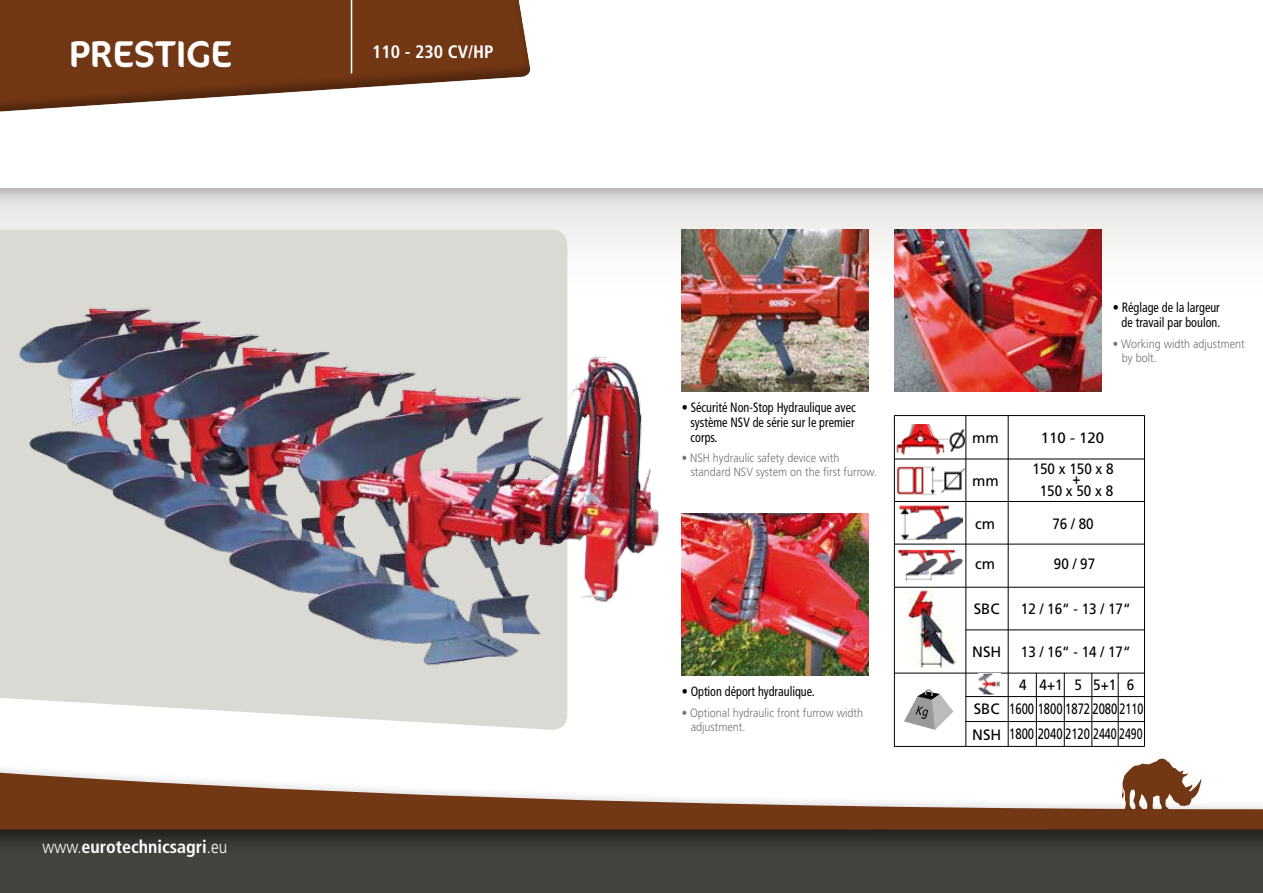
<style>
.page{position:relative;width:1263px;height:893px;background:#fff}
.page>*{position:absolute;margin:0;border:0;box-sizing:border-box;transform-origin:0 0}
.t1{font:37.5px "Cocon";color:#fff}
.t2{font:700 condensed 18px "Frutiger";color:#fff}
.t3{font:15px/24.6px "Frutiger";color:#000;text-align:center;scale:.9 1}
.t4{font:15px/25.7px "Frutiger";color:#000}
.t5{font:condensed 13.5px/15px "Frutiger";color:#000;text-align:justify;scale:.9 1}
.t6{font:300 12px/13.5px "Frutiger";color:#707172;scale:.9 1}
.s1{font-weight:300;font-stretch:normal}
</style>
<div class="page">
<svg style="left:0;top:206px;width:1263px;height:106px"></svg>
<div style="left:0;top:0;width:1263px;height:206px;background:#000;opacity:.27"></div>
<div style="left:0;top:0;width:1263px;height:187px;background:#fff"></div>
<div style="left:0;top:821px;width:1263px;height:72px;background:#45433e"></div>
<svg style="left:0;top:0;width:531px;height:112px;fill:#723714"></svg>
<hr style="left:351px;top:0;width:1px;height:73px;background:#fff">
<div style="left:0;top:725px;width:1263px;height:132px;background:#000;opacity:.61"></div>
<svg style="left:0;top:734px;width:1263px;height:95px"></svg>
<div style="left:894px;top:468px;width:267px;height:278px;background:#fff"></div>
<hr style="left:1008px;top:415px;width:1px;height:332px;background:#000">
<hr style="left:966px;top:415px;width:1px;height:332px;background:#000">
<hr style="left:894px;top:415px;width:1px;height:332px;background:#000">
<hr style="left:894px;top:746px;width:250px;height:1px;background:#000">
<hr style="left:966px;top:721px;width:179px;height:1px;background:#000">
<hr style="left:966px;top:696px;width:178px;height:1px;background:#000">
<hr style="left:894px;top:673px;width:250px;height:1px;background:#000">
<hr style="left:966px;top:630px;width:178px;height:1px;background:#000">
<hr style="left:894px;top:587px;width:251px;height:1px;background:#000">
<hr style="left:894px;top:544px;width:251px;height:1px;background:#000">
<hr style="left:894px;top:501px;width:251px;height:1px;background:#000">
<hr style="left:894px;top:459px;width:251px;height:1px;background:#000">
<hr style="left:894px;top:415px;width:250px;height:1px;background:#000">
<hr style="left:1064px;top:673px;width:1px;height:73px;background:#000">
<hr style="left:1036px;top:673px;width:1px;height:73px;background:#000">
<hr style="left:1091px;top:673px;width:1px;height:73px;background:#000">
<hr style="left:1144px;top:415px;width:1px;height:332px;background:#000">
<hr style="left:1118px;top:673px;width:1px;height:73px;background:#000">
<div style="left:925px;top:689px;width:8px;height:9px;border:2px solid #98999b;border-radius:50%"></div>
<svg style="left:904px;top:691px;width:49px;height:39px"></svg>
<img style="left:896px;top:424px;width:69px;height:31px">
<img style="left:897px;top:466px;width:68px;height:29px">
<img style="left:899px;top:505px;width:63px;height:35px">
<img style="left:898px;top:550px;width:64px;height:31px">
<img style="left:908px;top:591px;width:47px;height:77px">
<img style="left:978px;top:673px;width:23px;height:22px">
<img style="left:0;top:230px;width:567px;height:501px">
<img style="left:11px;top:301px;width:653px;height:370px">
<img style="left:682px;top:230px;width:187px;height:162px">
<img style="left:682px;top:513px;width:187px;height:162px">
<img style="left:894px;top:230px;width:208px;height:162px">
<h1 class="t1" style="left:69px;top:32px;width:164px">PRESTIGE</h1>
<h2 class="t2" style="left:372px;top:41px;width:123px">110 - 230 CV/HP</h2>
<h2 class="t2" style="left:43px;top:836px;width:186px"><span class="s1">www.</span>eurotechnicsagri<span class="s1">.eu</span></h2>
<p class="t5" style="left:690px;top:400px;width:185px;text-indent:-9px">• Sécurité Non-Stop Hydraulique avec système NSV de série sur le premier corps.</p>
<p class="t6" style="left:691px;top:451px;width:208px;text-indent:-9px">• NSH hydraulic safety device with standard NSV system on the first furrow.</p>
<p class="t5" style="left:682px;top:684px;width:149px">• Option déport hydraulique.</p>
<p class="t6" style="left:691px;top:706px;width:193px;text-indent:-9px">• Optional hydraulic front furrow width adjustment.</p>
<p class="t5" style="left:1113px;top:300px;width:121px;text-align:right">• Réglage de la largeur de travail par boulon.</p>
<p class="t6" style="left:1122px;top:337px;width:138px;text-indent:-9px">• Working width adjustment by bolt.</p>
<p class="t4" style="left:972px;top:425px;width:28px">mm</p>
<p class="t4" style="left:1041px;top:425px;width:65px">110 - 120</p>
<p class="t4" style="left:972px;top:468px;width:28px">mm</p>
<p class="t3" style="left:1032px;top:457px;width:92px">150 x 150 x 8</p>
<p class="t3" style="left:1040px;top:473px;width:83px;line-height:12px">+<br>150 x 50 x 8</p>
<p class="t4" style="left:975px;top:511px;width:21px">cm</p>
<p class="t3" style="left:1052px;top:511px;width:47px">76 / 80</p>
<p class="t4" style="left:975px;top:551px;width:21px">cm</p>
<p class="t3" style="left:1054px;top:551px;width:47px">90 / 97</p>
<p class="t4" style="left:974px;top:596px;width:27px">SBC</p>
<p class="t3" style="left:1021px;top:596px;width:123px">12 / 16“ - 13 / 17“</p>
<p class="t4" style="left:972px;top:639px;width:31px">NSH</p>
<p class="t3" style="left:1021px;top:639px;width:123px">13 / 16“ - 14 / 17“</p>
<p class="t4" style="left:972px;top:696px;width:31px">SBC<br>NSH</p>
<p class="t3" style="left:1009px;top:673px;width:151px">4 4+1 5 5+1 6<br>1600 1800 1872 2080 2110<br>1800 2040 2120 2440 2490</p>
</div>
